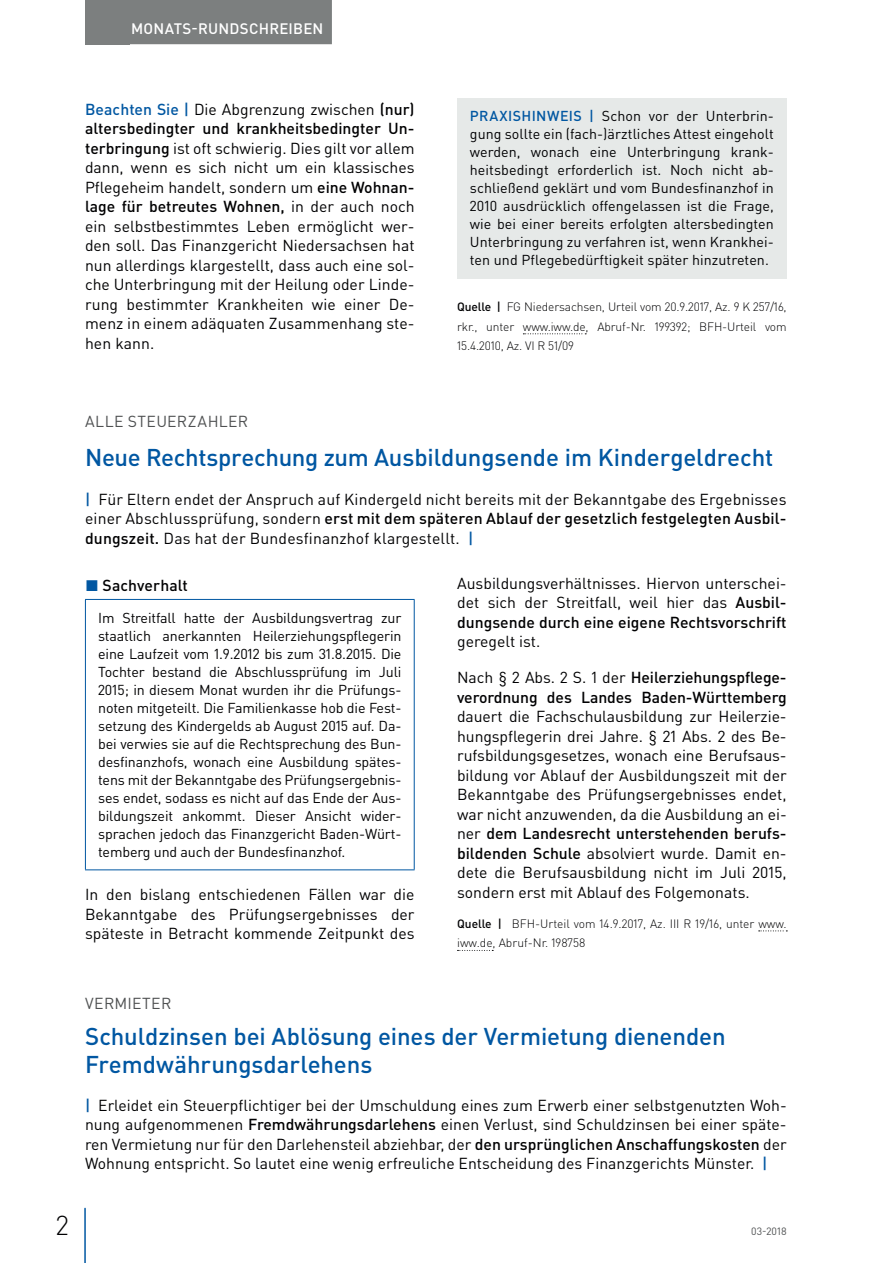
<style>
.page{position:relative;width:893px;height:1263px;background:#fff}
.page>*{position:absolute;margin:0;border:0;box-sizing:border-box;transform-origin:0 0}
.t1{font:300 27px "DIN Pro";color:#000002}
.t2{font:500 24px/28.5px "DIN Pro";letter-spacing:-.005em;color:#0157a2}
.t3{font:15.75px/19.5px "DIN Pro";color:#000002;text-align:justify}
.t4{font:500 15.75px/19.5px "DIN Pro";letter-spacing:-.005em;color:#000002}
.t5{font:15.75px "DIN Pro";letter-spacing:.025em;color:#4f5152}
.t6{font:500 15px "DIN Pro";letter-spacing:.015em;color:#fff}
.t7{font:14.25px/18px "DIN Pro";letter-spacing:-.01em;color:#000002;text-align:justify}
.t8{font:300 12px/19.5px "DIN Pro";letter-spacing:-.01em;color:#000002;text-align:justify}
.t9{font:10.5px "DIN Pro";color:#4f5152}
.s1{font-weight:500;color:#0157a2}
.s2{font-weight:500}
.s3{color:#0157a2}
.s4{font-weight:400}
</style>
<div class="page">
<div style="left:85px;top:0;width:45px;height:44px;background:#7c7f7f"></div>
<hr style="left:84px;top:1208px;width:2px;height:55px;background:#0157a2">
<div style="left:122px;top:0;width:210px;height:44px;background:#7c7f7f"></div>
<svg style="left:523px;top:333px;width:63px;height:1px"></svg>
<div style="left:457px;top:98px;width:330px;height:180px;background:#e6e9e8"></div>
<hr style="left:85px;top:599px;width:330px;height:1px;background:#0157a2">
<hr style="left:85px;top:600px;width:1px;height:269px;background:#0157a2">
<hr style="left:414px;top:600px;width:1px;height:269px;background:#0157a2">
<hr style="left:85px;top:869px;width:330px;height:1px;background:#0157a2">
<svg style="left:759px;top:930px;width:28px;height:1px"></svg>
<svg style="left:457px;top:950px;width:36px;height:1px"></svg>
<p class="t6" style="left:131px;top:18px;width:194px">MONATS-RUNDSCHREIBEN</p>
<p class="t3" style="left:85px;top:99px;width:331px"><span class="s1">Beachten Sie |</span> Die Abgrenzung zwischen <span class="s2">(nur) altersbedingter und krankheitsbedingter Un&shy;terbringung</span> ist oft schwierig. Dies gilt vor allem dann, wenn es sich nicht um ein klassisches Pflegeheim handelt, sondern um <span class="s2">eine Wohnan&shy;lage für betreutes Wohnen,</span> in der auch noch ein selbstbestimmtes Leben ermöglicht wer&shy;den soll. Das Finanzgericht Niedersachsen hat nun allerdings klargestellt, dass auch eine sol&shy;che Unterbringung mit der Heilung oder Linde&shy;rung bestimmter Krankheiten wie einer De&shy;menz in einem adäquaten Zusammenhang ste&shy;hen kann.</p>
<p class="t7" style="left:470px;top:107px;width:306px"><span class="s1">PRAXISHINWEIS |</span> Schon vor der Unterbrin&shy;gung sollte ein (fach-)ärztliches Attest eingeholt werden, wonach eine Unterbringung krank&shy;heitsbedingt erforderlich ist. Noch nicht ab&shy;schließend geklärt und vom Bundesfinanzhof in 2010 ausdrücklich offengelassen ist die Frage, wie bei einer bereits erfolgten altersbedingten Unterbringung zu verfahren ist, wenn Krankhei&shy;ten und Pflegebedürftigkeit später hinzutreten.</p>
<p class="t8" style="left:457px;top:297px;width:331px"><span class="s2">Quelle |</span> FG Niedersachsen, Urteil vom 20.9.2017, Az. 9 K 257/16, rkr., unter www.iww.de, Abruf-Nr. 199392; BFH-Urteil vom 15.4.2010, Az. VI R 51/09</p>
<p class="t5" style="left:85px;top:410px;width:165px">ALLE STEUERZAHLER</p>
<h2 class="t2" style="left:85px;top:442px;width:690px">Neue Rechtsprechung zum Ausbildungsende im Kindergeldrecht</h2>
<p class="t3" style="left:85px;top:489px;width:703px"><span class="s1">|</span> Für Eltern endet der Anspruch auf Kindergeld nicht bereits mit der Bekanntgabe des Ergebnisses einer Abschlussprüfung, sondern <span class="s2">erst mit dem späteren Ablauf der gesetzlich festgelegten Ausbil&shy;dungszeit.</span> Das hat der Bundesfinanzhof klargestellt. <span class="s1">|</span></p>
<p class="t4" style="left:85px;top:575px;width:104px"><span class="s3">◼</span> Sachverhalt</p>
<p class="t7" style="left:98px;top:608px;width:305px">Im Streitfall hatte der Ausbildungsvertrag zur staatlich anerkannten Heilerziehungspflegerin eine Laufzeit vom 1.9.2012 bis zum 31.8.2015. Die Tochter bestand die Abschlussprüfung im Juli 2015; in diesem Monat wurden ihr die Prüfungs&shy;noten mitgeteilt. Die Familienkasse hob die Fest&shy;setzung des Kindergelds ab August 2015 auf. Da&shy;bei verwies sie auf die Rechtsprechung des Bun&shy;desfinanzhofs, wonach eine Ausbildung spätes&shy;tens mit der Bekanntgabe des Prüfungsergebnis&shy;ses endet, sodass es nicht auf das Ende der Aus&shy;bildungszeit ankommt. Dieser Ansicht wider&shy;sprachen jedoch das Finanzgericht Baden-Würt&shy;temberg und auch der Bundesfinanzhof.</p>
<p class="t3" style="left:85px;top:884px;width:331px">In den bislang entschiedenen Fällen war die Bekanntgabe des Prüfungsergebnisses der späteste in Betracht kommende Zeitpunkt des</p>
<p class="t3" style="left:457px;top:573px;width:331px">Ausbildungsverhältnisses. Hiervon unterschei&shy;det sich der Streitfall, weil hier das <span class="s2">Ausbil&shy;dungsende durch eine eigene Rechtsvorschrift</span></p>
<p class="t3" style="left:457px;top:631px;width:85px">geregelt ist.</p>
<p class="t4" style="left:457px;top:667px;width:331px"><span class="s4">Nach § 2 Abs. 2 S. 1 der</span> Heilerziehungspflege&shy;verordnung des Landes Baden-Württemberg</p>
<p class="t3" style="left:457px;top:706px;width:331px">dauert die Fachschulausbildung zur Heilerzie&shy;hungspflegerin drei Jahre. § 21 Abs. 2 des Be&shy;rufsbildungsgesetzes, wonach eine Berufsaus&shy;bildung vor Ablauf der Ausbildungszeit mit der Bekanntgabe des Prüfungsergebnisses endet, war nicht anzuwenden, da die Ausbildung an ei&shy;ner <span class="s2">dem Landesrecht unterstehenden berufs&shy;bildenden Schule</span> absolviert wurde. Damit en&shy;dete die Berufsausbildung nicht im Juli 2015, sondern erst mit Ablauf des Folgemonats.</p>
<p class="t8" style="left:457px;top:913px;width:331px"><span class="s2">Quelle |</span> BFH-Urteil vom 14.9.2017, Az. III R 19/16, unter www. iww.de, Abruf-Nr. 198758</p>
<p class="t5" style="left:85px;top:992px;width:88px">VERMIETER</p>
<h2 class="t2" style="left:85px;top:1021px;width:642px">Schuldzinsen bei Ablösung eines der Vermietung dienenden<br>Fremdwährungsdarlehens</h2>
<p class="t3" style="left:85px;top:1095px;width:703px"><span class="s1">|</span> Erleidet ein Steuerpflichtiger bei der Umschuldung eines zum Erwerb einer selbstgenutzten Woh&shy;nung aufgenommenen <span class="s2">Fremdwährungsdarlehens</span> einen Verlust, sind Schuldzinsen bei einer späte&shy;ren Vermietung nur für den Darlehensteil abziehbar, der <span class="s2">den ursprünglichen Anschaffungskosten</span> der Wohnung entspricht. So lautet eine wenig erfreuliche Entscheidung des Finanzgerichts Münster. <span class="s1">|</span></p>
<h1 class="t1" style="left:56px;top:1207px;width:14px">2</h1>
<p class="t9" style="left:751px;top:1224px;width:37px">03-2018</p>
</div>
